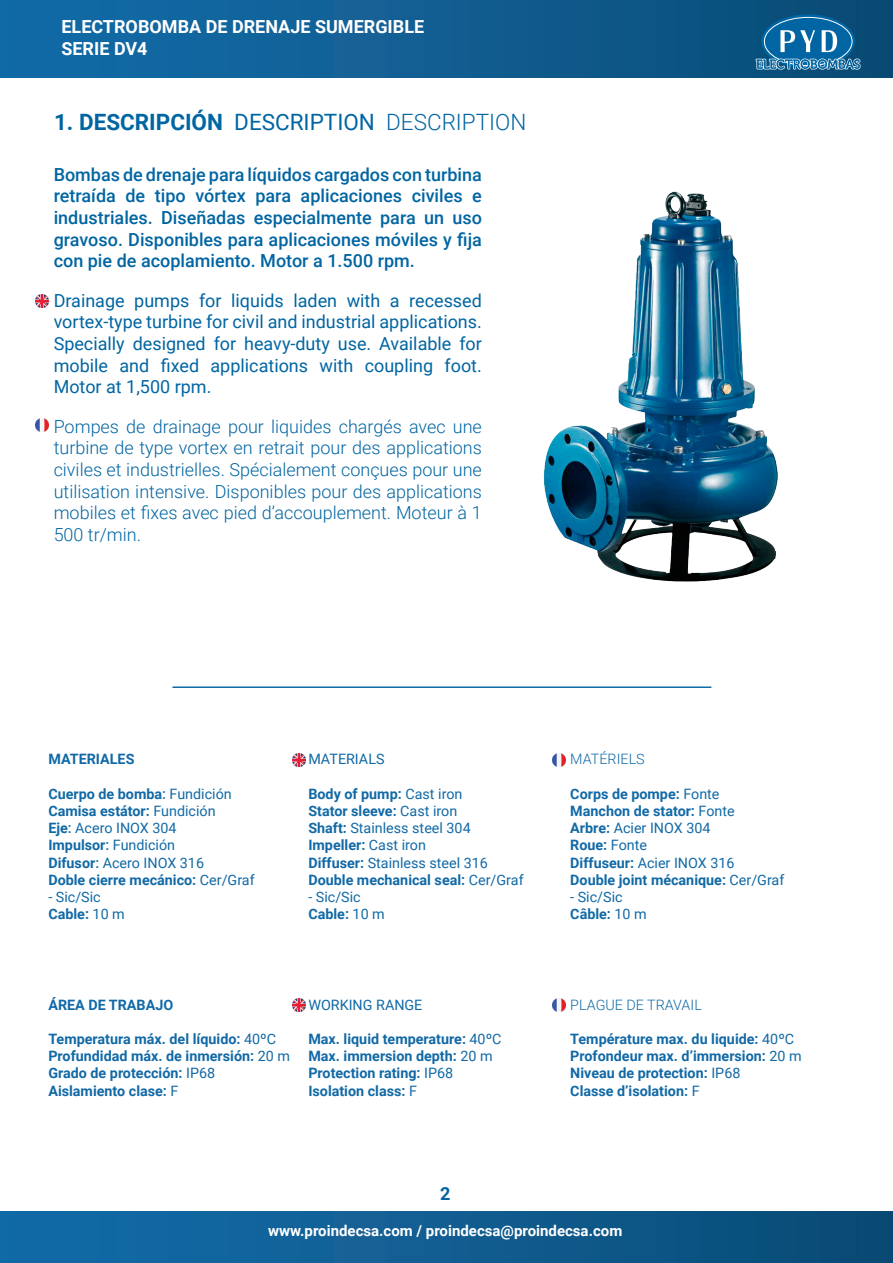
<style>
.page{position:relative;width:893px;height:1263px;background:#fff}
.page>*{position:absolute;margin:0;border:0;box-sizing:border-box;transform-origin:0 0}
.t1{font:700 22.5px "Roboto";color:#0065a2}
.t2{font:300 18px/21.6px "Roboto";color:#0065a2;text-align:justify}
.t3{font:500 18px/21.6px "Roboto";color:#0065a2;text-align:justify}
.t4{font:18px/21.6px "Roboto";color:#0065a2;text-align:justify}
.t5{font:700 18px/21.6px "Roboto";color:#fff}
.t6{font:700 18px "Roboto";color:#0065a2}
.t7{font:700 15px "Roboto";color:#fff}
.t8{font:700 14.4px "Roboto";color:#1169a6}
.t9{font:14.4px "Roboto";color:#1169a6}
.t10{font:300 14.4px "Roboto";color:#1169a6}
.s1{font-weight:400}
.s2{font-weight:300}
.s3{font-weight:500}
.s4{font-weight:700}
</style>
<div class="page">
<div style="left:0;top:0;width:893px;height:77px;background:linear-gradient(to right,#146daa,#0a4b75)"></div>
<div style="left:0;top:1211px;width:893px;height:52px;background:linear-gradient(to right,#146daa,#0a4b75)"></div>
<svg style="left:761px;top:14px;width:94px;height:54px"></svg>
<svg style="left:755px;top:28px;width:106px;height:50px;background:#2e77a4"></svg>
<svg style="left:35px;top:419px;width:13px;height:13px"></svg>
<svg style="left:35px;top:294px;width:13px;height:13px"></svg>
<hr style="left:172px;top:686px;width:539px;height:2px;background:#0f6aa5">
<img style="left:552px;top:754px;width:14px;height:13px">
<img style="left:552px;top:999px;width:14px;height:13px">
<svg style="left:292px;top:754px;width:13px;height:13px"></svg>
<svg style="left:292px;top:999px;width:13px;height:13px"></svg>
<img style="left:543px;top:191px;width:235px;height:391px">
<p class="t5" style="left:61px;top:16px;width:364px">ELECTROBOMBA DE DRENAJE SUMERGIBLE<br>SERIE DV4</p>
<p class="t1" style="left:54px;top:106px;width:474px">1. DESCRIPCIÓN <span class="s1">DESCRIPTION</span> <span class="s2">DESCRIPTION</span></p>
<p class="t3" style="left:54px;top:163px;width:430px">Bombas de drenaje para líquidos cargados con turbina retraída de tipo vórtex para aplicaciones civiles e industriales. Diseñadas especialmente para un uso gravoso. Disponibles para aplicaciones móviles y fija con pie de acoplamiento. Motor a 1.500 rpm.</p>
<p class="t4" style="left:54px;top:289px;width:430px">Drainage pumps for liquids laden with a recessed vortex-type turbine for civil and industrial applications.<br>Specially designed for heavy-duty use. Available for mobile and fixed applications with coupling foot.<br>Motor at 1,500 rpm.</p>
<p class="t2" style="left:54px;top:415px;width:430px">Pompes de drainage pour liquides chargés avec une turbine de type vortex en retrait pour des applications civiles et industrielles. Spécialement conçues pour une utilisation intensive. Disponibles pour des applications mobiles et fixes avec pied d’accouplement. Moteur à 1<br>500 tr/min.</p>
<p class="t8" style="left:48px;top:749px;width:88px">MATERIALES</p>
<p class="t8" style="left:48px;top:783px;width:185px">Cuerpo de bomba<span class="s3">:</span> <span class="s1">Fundición</span></p>
<p class="t8" style="left:48px;top:801px;width:169px">Camisa estátor: <span class="s1">Fundición</span></p>
<p class="t9" style="left:48px;top:818px;width:130px"><span class="s4">Eje</span><span class="s3">:</span> Acero INOX 304</p>
<p class="t9" style="left:48px;top:835px;width:128px"><span class="s4">Impulsor</span><span class="s3">:</span> Fundición</p>
<p class="t9" style="left:48px;top:852px;width:157px"><span class="s4">Difusor</span><span class="s3">:</span> Acero INOX 316</p>
<p class="t8" style="left:48px;top:869px;width:208px">Doble cierre mecánico: <span class="s1">Cer/Graf</span></p>
<p class="t9" style="left:48px;top:887px;width:54px">- Sic/Sic</p>
<p class="t8" style="left:48px;top:904px;width:78px">Cable: <span class="s1">10 m</span></p>
<p class="t9" style="left:308px;top:749px;width:78px">MATERIALS</p>
<p class="t8" style="left:308px;top:783px;width:156px">Body of pump: <span class="s1">Cast iron</span></p>
<p class="t8" style="left:308px;top:801px;width:150px">Stator sleeve: <span class="s1">Cast iron</span></p>
<p class="t9" style="left:308px;top:818px;width:164px"><span class="s4">Shaft:</span> Stainless steel 304</p>
<p class="t8" style="left:308px;top:835px;width:119px">Impeller: <span class="s1">Cast iron</span></p>
<p class="t9" style="left:308px;top:852px;width:181px"><span class="s4">Diffuser:</span> Stainless steel 316</p>
<p class="t8" style="left:308px;top:869px;width:217px">Double mechanical seal: <span class="s1">Cer/Graf</span></p>
<p class="t9" style="left:308px;top:887px;width:54px">- Sic/Sic</p>
<p class="t8" style="left:308px;top:904px;width:78px">Cable: <span class="s1">10 m</span></p>
<p class="t8" style="left:48px;top:994px;width:126px">ÁREA DE TRABAJO</p>
<p class="t8" style="left:48px;top:1029px;width:229px">Temperatura máx. del líquido: <span class="s1">40ºC</span></p>
<p class="t8" style="left:48px;top:1046px;width:243px">Profundidad máx. de inmersión: <span class="s1">20 m</span></p>
<p class="t8" style="left:48px;top:1063px;width:168px">Grado de protección: <span class="s1">IP68</span></p>
<p class="t8" style="left:48px;top:1080px;width:132px">Aislamiento clase: <span class="s1">F</span></p>
<p class="t9" style="left:308px;top:994px;width:116px">WORKING RANGE</p>
<p class="t8" style="left:308px;top:1029px;width:195px">Max. liquid temperature: <span class="s1">40ºC</span></p>
<p class="t8" style="left:308px;top:1046px;width:186px">Max. immersion depth: <span class="s1">20 m</span></p>
<p class="t8" style="left:308px;top:1063px;width:146px">Protection rating: <span class="s1">IP68</span></p>
<p class="t8" style="left:308px;top:1080px;width:110px">Isolation class: <span class="s1">F</span></p>
<p class="t6" style="left:440px;top:1181px;width:12px">2</p>
<p class="t10" style="left:570px;top:749px;width:76px">MATÉRIELS</p>
<p class="t8" style="left:570px;top:783px;width:151px">Corps de pompe: <span class="s1">Fonte</span></p>
<p class="t8" style="left:570px;top:801px;width:166px">Manchon de stator: <span class="s1">Fonte</span></p>
<p class="t9" style="left:570px;top:818px;width:142px"><span class="s4">Arbre:</span> Acier INOX 304</p>
<p class="t8" style="left:570px;top:835px;width:78px">Roue: <span class="s1">Fonte</span></p>
<p class="t9" style="left:570px;top:852px;width:166px"><span class="s4">Diffuseur:</span> Acier INOX 316</p>
<p class="t8" style="left:570px;top:869px;width:216px">Double joint mécanique: <span class="s1">Cer/Graf</span></p>
<p class="t9" style="left:570px;top:887px;width:54px">- Sic/Sic</p>
<p class="t8" style="left:570px;top:904px;width:78px">Câble: <span class="s1">10 m</span></p>
<p class="t10" style="left:570px;top:994px;width:133px">PLAGUE DE TRAVAIL</p>
<p class="t8" style="left:570px;top:1029px;width:225px">Température max. du liquide: <span class="s1">40ºC</span></p>
<p class="t8" style="left:570px;top:1046px;width:233px">Profondeur max. d’immersion: <span class="s1">20 m</span></p>
<p class="t8" style="left:570px;top:1063px;width:172px">Niveau de protection: <span class="s1">IP68</span></p>
<p class="t8" style="left:570px;top:1080px;width:131px">Classe d’isolation: <span class="s1">F</span></p>
<p class="t7" style="left:268px;top:1220px;width:356px">www.proindecsa.com / proindecsa@proindecsa.com</p>
</div>
